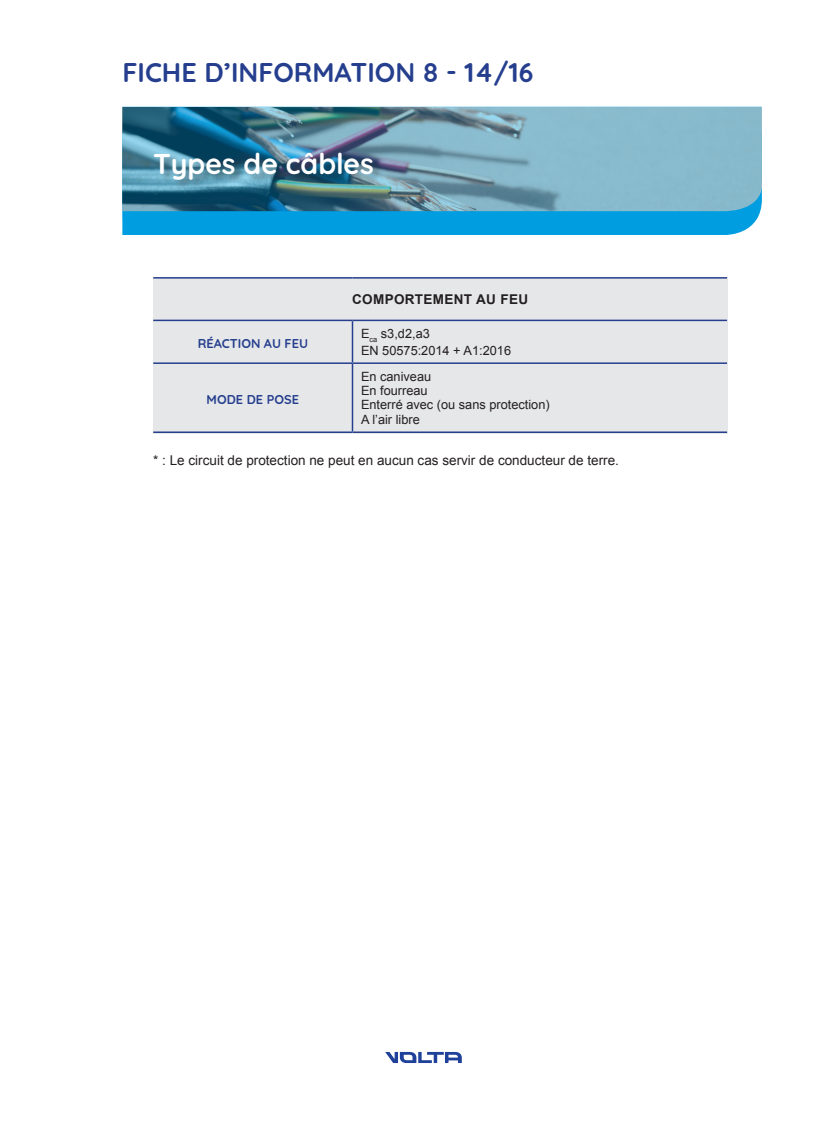
<style>
.page{position:relative;width:830px;height:1127px;background:#fff}
.page>*{position:absolute;margin:0;border:0;box-sizing:border-box;transform-origin:0 0}
.t1{font:700 28.5px "Quicksand";color:#fff}
.t2{font:700 27px "Quicksand";color:#253f8e}
.t3{font:13.5px "Arial";color:#231f20}
.t4{font:700 13.5px "Arial";letter-spacing:.025em;color:#231f20}
.t5{font:12.75px/14.2px "Arial";color:#231f20}
.t6{font:700 12.75px "Quicksand";color:#253f8e}
</style>
<div class="page">
<svg style="left:385px;top:1052px;width:76px;height:11px"></svg>
<div style="left:122px;top:219px;width:635px;height:16px;background:#009de0"></div>
<svg style="left:122px;top:106px;width:639px;height:113px;fill:#86b6cc"></svg>
<div style="left:154px;top:151px;width:229px;height:38px;background:#231f20;opacity:.3"></div>
<div style="left:153px;top:277px;width:574px;height:156px;background:#e6e7e9"></div>
<hr style="left:153px;top:277px;width:199px;height:2px;background:#253f8e">
<hr style="left:352px;top:277px;width:374px;height:2px;background:#253f8e">
<hr style="left:153px;top:320px;width:199px;height:1px;background:#253f8e">
<hr style="left:352px;top:320px;width:374px;height:1px;background:#253f8e">
<hr style="left:351px;top:321px;width:2px;height:41px;background:#253f8e">
<hr style="left:153px;top:362px;width:199px;height:2px;background:#253f8e">
<hr style="left:352px;top:362px;width:374px;height:2px;background:#253f8e">
<hr style="left:351px;top:364px;width:2px;height:67px;background:#253f8e">
<hr style="left:153px;top:431px;width:199px;height:2px;background:#253f8e">
<hr style="left:352px;top:431px;width:374px;height:2px;background:#253f8e">
<h2 class="t2" style="left:122px;top:50px;width:412px">FICHE D’INFORMATION 8 - 14/16</h2>
<h1 class="t1" style="left:153px;top:140px;width:222px">Types de câbles</h1>
<p class="t4" style="left:352px;top:290px;width:177px">COMPORTEMENT AU FEU</p>
<p class="t6" style="left:197px;top:333px;width:112px">RÉACTION AU FEU</p>
<p class="t5" style="left:361px;top:326px;width:151px;line-height:16.5px">E<sub>ca</sub> s3,d2,a3<br>EN 50575:2014 + A1:2016</p>
<p class="t5" style="left:361px;top:369px;width:190px">En caniveau<br>En fourreau<br>Enterré avec (ou sans protection)<br>A l’air libre</p>
<p class="t3" style="left:153px;top:451px;width:467px">* : Le circuit de protection ne peut en aucun cas servir de conducteur de terre.</p>
<p class="t6" style="left:206px;top:389px;width:94px">MODE DE POSE</p>
</div>
